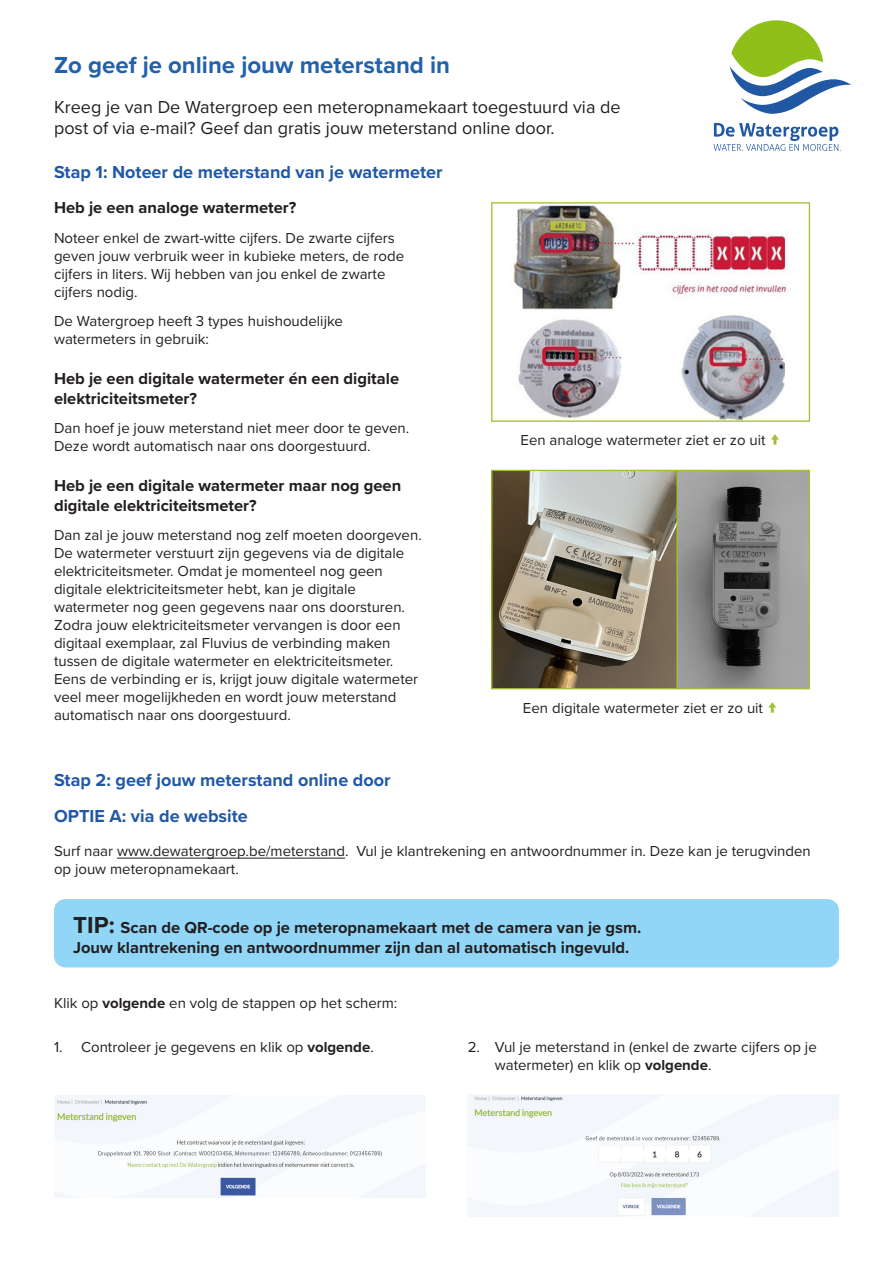
<style>
.page{position:relative;width:893px;height:1263px;background:#fff}
.page>*{position:absolute;margin:0;border:0;box-sizing:border-box;transform-origin:0 0}
.Titel_1{font:700 24px "Proxima Nova";color:#2261ac}
.Tussentitel{font:18px/21.6px "Proxima Nova";color:#231f20}
.Titel_2{font:700 18px "Proxima Nova";color:#2158a4}
.Titel_3{font:700 16.5px/19.8px "Proxima Nova";color:#231f20}
.Tekst_-_basis{font:15px/18px "Proxima Nova";color:#231f20}
.s1{font-size:19.5px;color:#a0bf35}
.s2{font-size:24px}
.s3{font-weight:700}
</style>
<div class="page">
<hr style="left:117px;top:858px;width:228px;height:1px;background:#231f20">
<div style="left:54px;top:899px;width:785px;height:68px;background:#91d6f6;border-radius:11px"></div>
<img style="left:493px;top:472px;width:315px;height:215px">
<div style="left:491px;top:470px;width:187px;height:219px;border:1px solid #a0bf35"></div>
<div style="left:677px;top:470px;width:133px;height:219px;border:1px solid #a0bf35"></div>
<img style="left:513px;top:205px;width:275px;height:105px">
<img style="left:518px;top:319px;width:103px;height:99px">
<img style="left:681px;top:315px;width:104px;height:105px">
<div style="left:491px;top:202px;width:319px;height:220px;border:1px solid #a0bf35"></div>
<svg style="left:730px;top:20px;width:121px;height:94px"></svg>
<svg style="left:713px;top:123px;width:128px;height:28px"></svg>
<img style="left:54px;top:1095px;width:372px;height:103px">
<img style="left:467px;top:1094px;width:372px;height:123px">
<p class="Titel_1" style="left:54px;top:47px;width:398px">Zo geef je online jouw meterstand in</p>
<p class="Tussentitel" style="left:54px;top:95px;width:568px">Kreeg je van De Watergroep een meteropnamekaart toegestuurd via de post of via e-mail? Geef dan gratis jouw meterstand online door.</p>
<p class="Titel_2" style="left:54px;top:159px;width:390px">Stap 1: Noteer de meterstand van je watermeter</p>
<p class="Titel_3" style="left:54px;top:197px;width:244px">Heb je een analoge watermeter?</p>
<p class="Tekst_-_basis" style="left:54px;top:228px;width:352px">Noteer enkel de zwart-witte cijfers. De zwarte cijfers geven jouw verbruik weer in kubieke meters, de rode cijfers in liters. Wij hebben van jou enkel de zwarte cijfers nodig.</p>
<p class="Tekst_-_basis" style="left:54px;top:311px;width:290px">De Watergroep heeft 3 types huishoudelijke watermeters in gebruik:</p>
<p class="Titel_3" style="left:54px;top:368px;width:347px">Heb je een digitale watermeter én een digitale elektriciteitsmeter?</p>
<p class="Tekst_-_basis" style="left:54px;top:419px;width:357px">Dan hoef je jouw meterstand niet meer door te geven.<br>Deze wordt automatisch naar ons doorgestuurd.</p>
<p class="Titel_3" style="left:54px;top:475px;width:349px">Heb je een digitale watermeter maar nog geen digitale elektriciteitsmeter?</p>
<p class="Tekst_-_basis" style="left:54px;top:526px;width:369px">Dan zal je jouw meterstand nog zelf moeten doorgeven.<br>De watermeter verstuurt zijn gegevens via de digitale elektriciteitsmeter. Omdat je momenteel nog geen digitale elektriciteitsmeter hebt, kan je digitale watermeter nog geen gegevens naar ons doorsturen.<br>Zodra jouw elektriciteitsmeter vervangen is door een digitaal exemplaar, zal Fluvius de verbinding maken tussen de digitale watermeter en elektriciteitsmeter.<br>Eens de verbinding er is, krijgt jouw digitale watermeter veel meer mogelijkheden en wordt jouw meterstand automatisch naar ons doorgestuurd.</p>
<p class="Tekst_-_basis" style="left:520px;top:431px;width:262px">Een analoge watermeter ziet er zo uit <span class="s1">↑</span></p>
<p class="Tekst_-_basis" style="left:523px;top:698px;width:257px">Een digitale watermeter ziet er zo uit <span class="s1">↑</span></p>
<p class="Titel_2" style="left:54px;top:766px;width:338px">Stap 2: geef jouw meterstand online door</p>
<p class="Titel_2" style="left:54px;top:803px;width:195px">OPTIE A: via de website</p>
<p class="Tekst_-_basis" style="left:54px;top:841px;width:758px">Surf naar www.dewatergroep.be/meterstand. Vul je klantrekening en antwoordnummer in. Deze kan je terugvinden op jouw meteropnamekaart.</p>
<p class="Titel_3" style="left:73px;top:917px;width:570px"><span class="s2">TIP:</span> Scan de QR-code op je meteropnamekaart met de camera van je gsm.<br>Jouw klantrekening en antwoordnummer zijn dan al automatisch ingevuld.</p>
<p class="Tekst_-_basis" style="left:54px;top:993px;width:345px">Klik op <span class="s3">volgende</span> en volg de stappen op het scherm:</p>
<p class="Tekst_-_basis" style="left:54px;top:1037px;width:321px">1. Controleer je gegevens en klik op <span class="s3">volgende</span>.</p>
<p class="Tekst_-_basis" style="left:495px;top:1037px;width:324px;text-indent:-27px">2. Vul je meterstand in (enkel de zwarte cijfers op je watermeter) en klik op <span class="s3">volgende</span>.</p>
</div>
